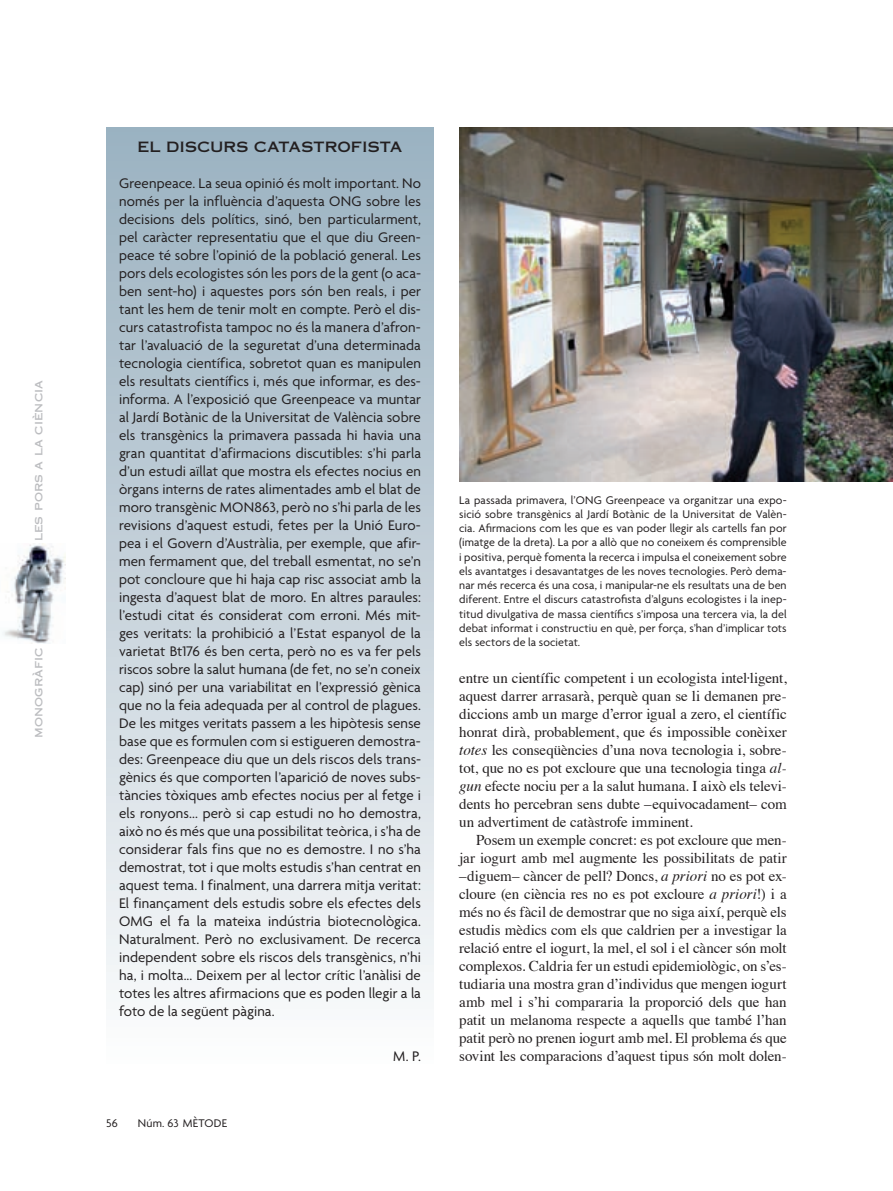
<style>
.page{position:relative;width:893px;height:1191px;background:#fff}
.page>*{position:absolute;margin:0;border:0;box-sizing:border-box;transform-origin:0 0}
.t1{font:15px/18px "Agenda";color:#231f20;text-align:justify}
.t2{font:15px/18px "Times";letter-spacing:-.005em;color:#231f20;text-align:justify}
.t3{font:14.25px "Copperplate Thirty One AB";color:#231f20}
.t4{font:12px/14.2px "Agenda";letter-spacing:.01em;color:#231f20;text-align:justify}
.t5{font:12px "Copperplate Thirty One AB";letter-spacing:.005em;color:#bcbdc0}
.s1{font-style:italic}
</style>
<div class="page">
<img style="left:2px;top:544px;width:63px;height:100px">
<div style="left:106px;top:128px;width:328px;height:935px;background:linear-gradient(to bottom,#98afbf,#fbfbfc)"></div>
<img style="left:459px;top:128px;width:434px;height:354px">
<p class="t5" style="left:31px;top:541px;width:162px;rotate:-90deg">les pors a la ciència</p>
<p class="t5" style="left:31px;top:737px;width:92px;rotate:-90deg">monogràfic</p>
<p class="t3" style="left:138px;top:138px;width:266px">EL DISCURS CATASTROFISTA</p>
<p class="t1" style="left:119px;top:175px;width:303px">Greenpeace. La seua opinió és molt important. No només per la influència d’aquesta ONG sobre les decisions dels polítics, sinó, ben particularment, pel caràcter representatiu que el que diu Green&shy;peace té sobre l’opinió de la població general. Les pors dels ecologistes són les pors de la gent (o aca&shy;ben sent-ho) i aquestes pors són ben reals, i per tant les hem de tenir molt en compte. Però el dis&shy;curs catastrofista tampoc no és la manera d’afron&shy;tar l’avaluació de la seguretat d’una determinada tecnologia científica, sobretot quan es manipulen els resultats científics i, més que informar, es des&shy;informa. A l’exposició que Greenpeace va muntar al Jardí Botànic de la Universitat de València sobre els transgènics la primavera passada hi havia una gran quantitat d’afirmacions discutibles: s’hi parla d’un estudi aïllat que mostra els efectes nocius en òrgans interns de rates alimentades amb el blat de moro transgènic MON863, però no s’hi parla de les revisions d’aquest estudi, fetes per la Unió Euro&shy;pea i el Govern d’Austràlia, per exemple, que afir&shy;men fermament que, del treball esmentat, no se’n pot concloure que hi haja cap risc associat amb la ingesta d’aquest blat de moro. En altres paraules: l’estudi citat és considerat com erroni. Més mit&shy;ges veritats: la prohibició a l’Estat espanyol de la varietat Bt176 és ben certa, però no es va fer pels riscos sobre la salut humana (de fet, no se’n coneix cap) sinó per una variabilitat en l’expressió gènica que no la feia adequada per al control de plagues.<br>De les mitges veritats passem a les hipòtesis sense base que es formulen com si estigueren demostra&shy;des: Greenpeace diu que un dels riscos dels trans&shy;gènics és que comporten l’aparició de noves subs&shy;tàncies tòxiques amb efectes nocius per al fetge i els ronyons... però si cap estudi no ho demostra, això no és més que una possibilitat teòrica, i s’ha de considerar fals fins que no es demostre. I no s’ha demostrat, tot i que molts estudis s’han centrat en aquest tema. I finalment, una darrera mitja veritat:<br>El finançament dels estudis sobre els efectes dels OMG el fa la mateixa indústria biotecnològica.<br>Naturalment. Però no exclusivament. De recerca independent sobre els riscos dels transgènics, n’hi ha, i molta... Deixem per al lector crític l’anàlisi de totes les altres afirmacions que es poden llegir a la foto de la següent pàgina.</p>
<p class="t1" style="left:393px;top:1048px;width:29px">M. P.</p>
<p class="t4" style="left:106px;top:1116px;width:13px">56</p>
<p class="t4" style="left:138px;top:1116px;width:91px">Núm. 63 MÈTODE</p>
<p class="t4" style="left:459px;top:493px;width:329px">La passada primavera, l’ONG Greenpeace va organitzar una expo&shy;sició sobre transgènics al Jardí Botànic de la Universitat de Valèn&shy;cia. Afirmacions com les que es van poder llegir als cartells fan por (imatge de la dreta). La por a allò que no coneixem és comprensible i positiva, perquè fomenta la recerca i impulsa el coneixement sobre els avantatges i desavantatges de les noves tecnologies. Però dema&shy;nar més recerca és una cosa, i manipular-ne els resultats una de ben diferent. Entre el discurs catastrofista d’alguns ecologistes i la inep&shy;titud divulgativa de massa científics s’imposa una tercera via, la del debat informat i constructiu en què, per força, s’han d’implicar tots els sectors de la societat.</p>
<p class="t2" style="left:459px;top:670px;width:329px">entre un científic competent i un ecologista intel·ligent, aquest darrer arrasarà, perquè quan se li demanen pre&shy;diccions amb un marge d’error igual a zero, el científic honrat dirà, probablement, que és impossible conèixer <span class="s1">totes</span> les conseqüències d’una nova tecnologia i, sobre&shy;tot, que no es pot excloure que una tecnologia tinga <span class="s1">al&shy;gun</span> efecte nociu per a la salut humana. I això els televi&shy;dents ho percebran sens dubte –equivocadament– com un advertiment de catàstrofe imminent.</p>
<p class="t2" style="left:459px;top:832px;width:329px;text-indent:17px">Posem un exemple concret: es pot excloure que men&shy;jar iogurt amb mel augmente les possibilitats de patir –diguem– càncer de pell? Doncs, <span class="s1">a priori</span> no es pot ex&shy;cloure (en ciència res no es pot excloure <span class="s1">a priori</span>!) i a més no és fàcil de demostrar que no siga així, perquè els estudis mèdics com els que caldrien per a investigar la relació entre el iogurt, la mel, el sol i el càncer són molt complexos. Caldria fer un estudi epidemiològic, on s’es&shy;tudiaria una mostra gran d’individus que mengen iogurt amb mel i s’hi compararia la proporció dels que han patit un melanoma respecte a aquells que també l’han patit però no prenen iogurt amb mel. El problema és que sovint les comparacions d’aquest tipus són molt dolen-</p>
</div>
